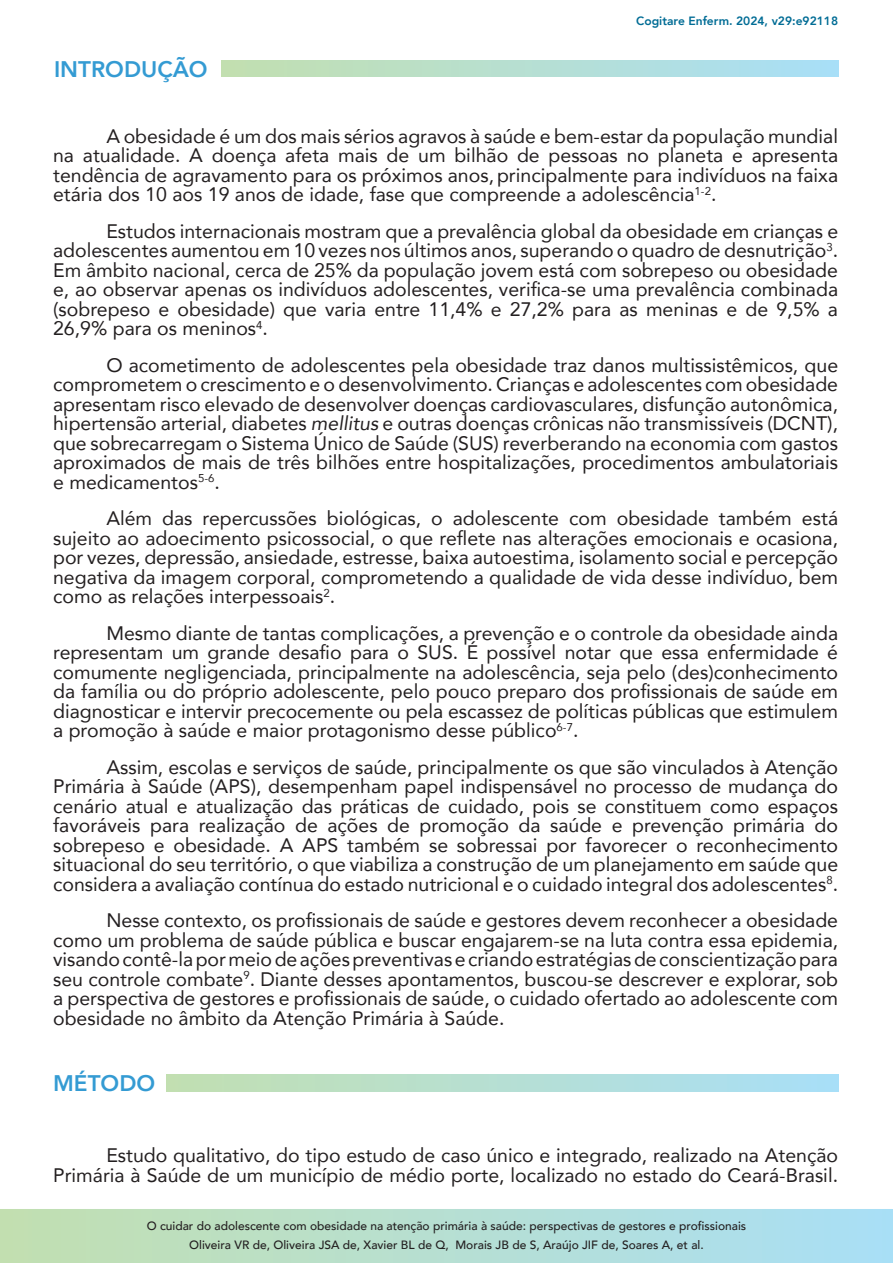
<style>
.page{position:relative;width:893px;height:1263px;background:#fff}
.page>*{position:absolute;margin:0;border:0;box-sizing:border-box;transform-origin:0 0}
.t1{font:800 22.5px "Avenir";color:#349bd3}
.t2{font:19.5px/19.5px "Avenir";color:#231f20;text-align:justify}
.t3{font:500 12px/18.6px "Avenir";color:#231f20;text-align:center}
.t4{font:800 12px "Avenir";color:#006c95}
.s1{font-style:italic}
</style>
<div class="page">
<svg style="left:0;top:1209px;width:893px;height:54px;background:#b6dfd2"></svg>
<div style="left:221px;top:60px;width:618px;height:17px;background:linear-gradient(to right,#c3dfaf,#a9dff7)"></div>
<div style="left:166px;top:1075px;width:672px;height:16px;background:linear-gradient(to right,#c2dfb0,#a9dff7)"></div>
<p class="t1" style="left:54px;top:48px;width:155px">INTRODUÇÃO</p>
<p class="t4" style="left:636px;top:10px;width:203px">Cogitare Enferm. 2024, v29:e92118</p>
<p class="t2" style="left:53px;top:126px;width:786px;text-indent:53px">A obesidade é um dos mais sérios agravos à saúde e bem-estar da população mundial na atualidade. A doença afeta mais de um bilhão de pessoas no planeta e apresenta tendência de agravamento para os próximos anos,principalmente para indivíduos na faixa etária dos 10 aos 19 anos de idade, fase que compreende a adolescência<sup>1-2</sup>.</p>
<p class="t2" style="left:53px;top:221px;width:786px;text-indent:53px">Estudos internacionais mostram que a prevalência global da obesidade em crianças e adolescentes aumentou em 10 vezes nos últimos anos, superando o quadro de desnutrição<sup>3</sup>.<br>Em âmbito nacional, cerca de 25% da população jovem está com sobrepeso ou obesidade e, ao observar apenas os indivíduos adolescentes, verifica-se uma prevalência combinada (sobrepeso e obesidade) que varia entre 11,4% e 27,2% para as meninas e de 9,5% a 26,9% para os meninos<sup>4</sup>.</p>
<p class="t2" style="left:53px;top:355px;width:786px;text-indent:53px">O acometimento de adolescentes pela obesidade traz danos multissistêmicos, que comprometem o crescimento e o desenvolvimento. Crianças e adolescentes com obesidade apresentam risco elevado de desenvolver doenças cardiovasculares, disfunção autonômica, hipertensão arterial, diabetes <span class="s1">mellitus</span> e outras doenças crônicas não transmissíveis (DCNT), que sobrecarregam o Sistema Único de Saúde (SUS) reverberando na economia com gastos aproximados de mais de três bilhões entre hospitalizações, procedimentos ambulatoriais e medicamentos<sup>5-6</sup>.</p>
<p class="t2" style="left:53px;top:508px;width:786px;text-indent:53px">Além das repercussões biológicas, o adolescente com obesidade também está sujeito ao adoecimento psicossocial, o que reflete nas alterações emocionais e ocasiona, por vezes, depressão, ansiedade, estresse, baixa autoestima, isolamento social e percepção negativa da imagem corporal, comprometendo a qualidade de vida desse indivíduo, bem como as relações interpessoais<sup>2</sup>.</p>
<p class="t2" style="left:53px;top:623px;width:786px;text-indent:53px">Mesmo diante de tantas complicações, a prevenção e o controle da obesidade ainda representam um grande desafio para o SUS. É possível notar que essa enfermidade é comumente negligenciada, principalmente na adolescência, seja pelo (des)conhecimento da família ou do próprio adolescente, pelo pouco preparo dos profissionais de saúde em diagnosticar e intervir precocemente ou pela escassez de políticas públicas que estimulem a promoção à saúde e maior protagonismo desse público<sup>6-7</sup>.</p>
<p class="t2" style="left:53px;top:757px;width:786px;text-indent:53px">Assim, escolas e serviços de saúde, principalmente os que são vinculados à Atenção Primária à Saúde (APS), desempenham papel indispensável no processo de mudança do cenário atual e atualização das práticas de cuidado, pois se constituem como espaços favoráveis para realização de ações de promoção da saúde e prevenção primária do sobrepeso e obesidade. A APS também se sobressai por favorecer o reconhecimento situacional do seu território, o que viabiliza a construção de um planejamento em saúde que considera a avaliação contínua do estado nutricional e o cuidado integral dos adolescentes<sup>8</sup>.</p>
<p class="t2" style="left:53px;top:910px;width:786px;text-indent:53px">Nesse contexto, os profissionais de saúde e gestores devem reconhecer a obesidade como um problema de saúde pública e buscar engajarem-se na luta contra essa epidemia, visando contê-la por meio de ações preventivas e criando estratégias de conscientização para seu controle combate<sup>9</sup>. Diante desses apontamentos, buscou-se descrever e explorar, sob a perspectiva de gestores e profissionais de saúde, o cuidado ofertado ao adolescente com obesidade no âmbito da Atenção Primária à Saúde.</p>
<p class="t1" style="left:53px;top:1062px;width:104px">MÉTODO</p>
<p class="t2" style="left:53px;top:1145px;width:786px;text-align:right">Estudo qualitativo, do tipo estudo de caso único e integrado, realizado na Atenção<br>Primária à Saúde de um município de médio porte, localizado no estado do Ceará-Brasil.</p>
<p class="t3" style="left:147px;top:1216px;width:601px">O cuidar do adolescente com obesidade na atenção primária à saúde: perspectivas de gestores e profissionais<br>Oliveira VR de, Oliveira JSA de, Xavier BL de Q, Morais JB de S, Araújo JIF de, Soares A, et al.</p>
</div>
